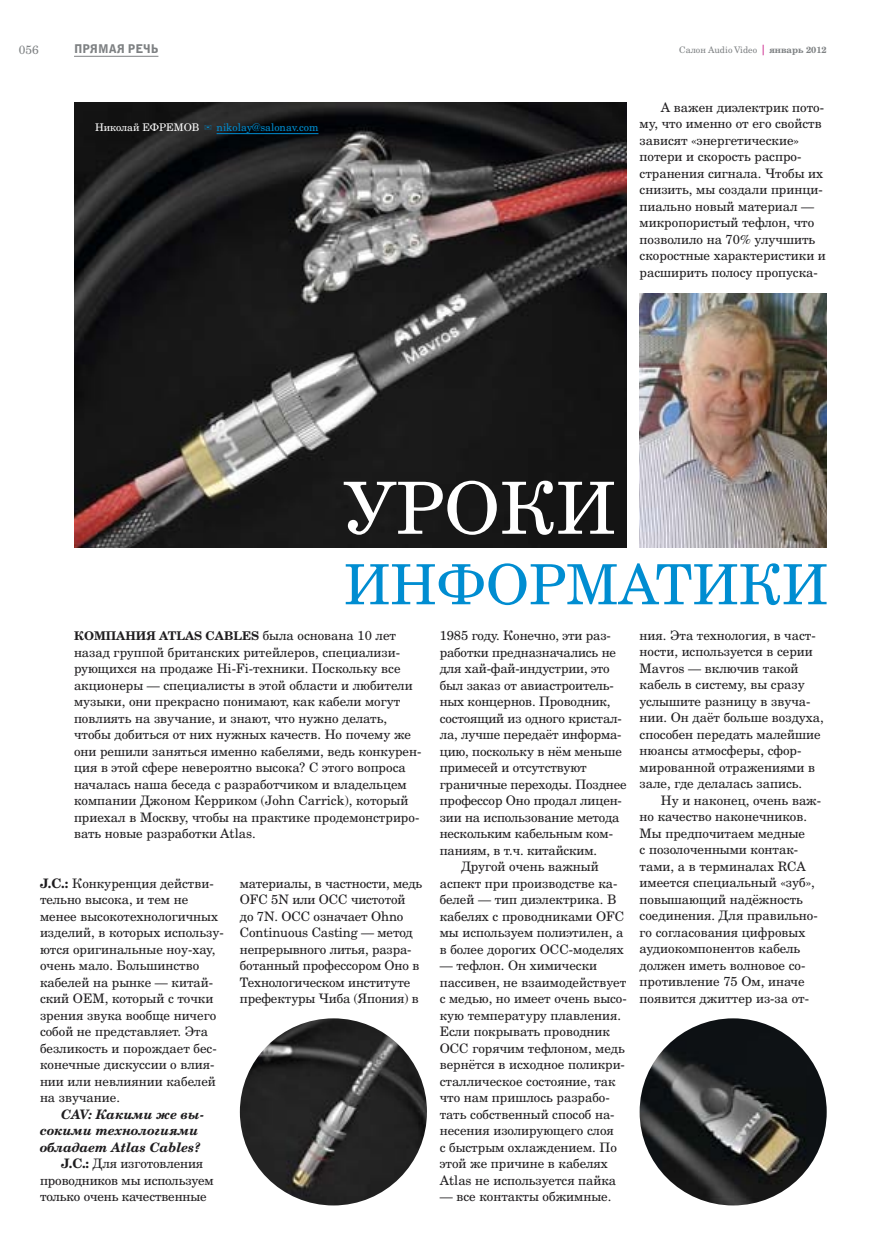
<style>
.page{position:relative;width:888px;height:1258px;background:#fff}
.page>*{position:absolute;margin:0;border:0;box-sizing:border-box;transform-origin:0 0}
.t1{font:72px "New Century Schlbk Cyr";color:#fff}
.t2{font:55.5px "New Century Schlbk Cyr";color:#008dd1}
.t3{font:13.05px/16.5px "New Century Schlbk Cyr";color:#1f1d1f}
.t4{font:italic 700 13.05px "New Century Schlbk Cyr";color:#1f1d1f}
.t5{font:700 12px "New Century Schlbk Cyr";color:#1f1d1f}
.t6{font:12px "Bell Gothic C Blk BT";color:#7e8183}
.t7{font:12px "New Century Schlbk Cyr";color:#7e8183}
.t8{font:10.5px "New Century Schlbk Cyr";color:#008dd1}
.t9{font:9px "New Century Schlbk Cyr";color:#7e8183}
.s1{font-size:10.5px;color:#c20079}
.s2{font-weight:700}
.s3{color:#fff}
.s4{font-weight:400;font-size:13.05px}
</style>
<div class="page">
<img style="left:74px;top:102px;width:553px;height:446px">
<hr style="left:217px;top:133px;width:101px;height:1px;background:#008dd1">
<img style="left:640px;top:294px;width:187px;height:254px">
<img style="left:640px;top:1018px;width:187px;height:187px;border-radius:94px">
<img style="left:240px;top:1018px;width:187px;height:187px;border-radius:94px">
<hr style="left:74px;top:56px;width:84px;height:1px;background:#7e8183">
<p class="t7" style="left:19px;top:42px;width:22px">056</p>
<p class="t6" style="left:74px;top:41px;width:86px">ПРЯМАЯ РЕЧЬ</p>
<p class="t9" style="left:679px;top:44px;width:149px">Салон Audio Video <span class="s1">|</span> <span class="s2">ЯНВАРЬ 2012</span></p>
<p class="t8" style="left:95px;top:120px;width:225px"><span class="s3">Николай ЕФРЕМОВ</span> ✉ nikolay@salonav.com</p>
<p class="t3" style="left:640px;top:99px;width:188px;text-indent:21px">А важен диэлектрик пото&shy;му, что именно от его свойств зависят «энергетические» потери и скорость распро&shy;странения сигнала. Чтобы их снизить, мы создали принци&shy;пиально новый материал — микропористый тефлон, что позволило на 70% улучшить скоростные характеристики и расширить полосу пропуска-</p>
<p class="t1" style="left:344px;top:463px;width:274px">УРОКИ</p>
<p class="t2" style="left:344px;top:549px;width:486px">ИНФОРМАТИКИ</p>
<p class="t5" style="left:74px;top:628px;width:324px">КОМПАНИЯ ATLAS CABLES <span class="s4">была основана 10 лет</span></p>
<p class="t3" style="left:74px;top:643px;width:349px">назад группой британских ритейлеров, специализи&shy;рующихся на продаже Hi-Fi-техники. Поскольку все акционеры — специалисты в этой области и любители музыки, они прекрасно понимают, как кабели могут повлиять на звучание, и знают, что нужно делать, чтобы добиться от них нужных качеств. Но почему же они решили заняться именно кабелями, ведь конкурен&shy;ция в этой сфере невероятно высока? С этого вопроса началась наша беседа с разработчиком и владельцем компании Джоном Керриком (John Carrick), который приехал в Москву, чтобы на практике продемонстриро&shy;вать новые разработки Atlas.</p>
<p class="t3" style="left:40px;top:874px;width:175px"><span class="s2">J.C.:</span> Конкуренция действи-</p>
<p class="t3" style="left:40px;top:891px;width:150px">тельно высока, и тем не</p>
<p class="t3" style="left:40px;top:907px;width:180px">менее высокотехнологичных</p>
<p class="t3" style="left:40px;top:924px;width:185px">изделий, в которых использу-</p>
<p class="t3" style="left:40px;top:940px;width:177px">ются оригинальные ноу-хау,</p>
<p class="t3" style="left:40px;top:957px;width:161px">очень мало. Большинство</p>
<p class="t3" style="left:40px;top:973px;width:175px">кабелей на рынке — китай-</p>
<p class="t3" style="left:40px;top:990px;width:175px">ский OEM, который с точки</p>
<p class="t3" style="left:40px;top:1006px;width:178px">зрения звука вообще ничего</p>
<p class="t3" style="left:40px;top:1023px;width:170px">собой не представляет. Эта</p>
<p class="t3" style="left:40px;top:1039px;width:178px">безликость и порождает бес-</p>
<p class="t3" style="left:40px;top:1056px;width:176px">конечные дискуссии о влия-</p>
<p class="t3" style="left:40px;top:1072px;width:177px">нии или невлиянии кабелей</p>
<p class="t3" style="left:40px;top:1089px;width:81px">на звучание.</p>
<p class="t4" style="left:61px;top:1106px;width:144px">CAV: Какими же вы-</p>
<p class="t4" style="left:40px;top:1122px;width:160px">сокими технологиями</p>
<p class="t4" style="left:40px;top:1139px;width:162px">обладает Atlas Cables?</p>
<p class="t3" style="left:61px;top:1155px;width:143px"><span class="s2">J.C.:</span> Для изготовления</p>
<p class="t3" style="left:40px;top:1171px;width:175px">проводников мы используем</p>
<p class="t3" style="left:40px;top:1188px;width:168px">только очень качественные</p>
<p class="t3" style="left:240px;top:874px;width:184px">материалы, в частности, медь<br>OFC 5N или OCC чистотой<br>до 7N. OCC означает Ohno<br>Continuous Casting — метод непрерывного литья, разра&shy;ботанный профессором Оно в<br>Технологическом институте префектуры Чиба (Япония) в</p>
<p class="t3" style="left:440px;top:627px;width:173px">1985 году. Конечно, эти раз-</p>
<p class="t3" style="left:440px;top:643px;width:178px">работки предназначались не</p>
<p class="t3" style="left:440px;top:660px;width:171px">для хай-фай-индустрии, это</p>
<p class="t3" style="left:440px;top:676px;width:176px">был заказ от авиастроитель-</p>
<p class="t3" style="left:440px;top:693px;width:172px">ных концернов. Проводник,</p>
<p class="t3" style="left:440px;top:709px;width:184px">состоящий из одного кристал-</p>
<p class="t3" style="left:440px;top:726px;width:183px">ла, лучше передаёт информа-</p>
<p class="t3" style="left:440px;top:742px;width:184px">цию, поскольку в нём меньше</p>
<p class="t3" style="left:440px;top:759px;width:149px">примесей и отсутствуют</p>
<p class="t3" style="left:440px;top:775px;width:188px">граничные переходы. Позднее</p>
<p class="t3" style="left:440px;top:792px;width:184px">профессор Оно продал лицен-</p>
<p class="t3" style="left:440px;top:808px;width:181px">зии на использование метода</p>
<p class="t3" style="left:440px;top:825px;width:175px">нескольким кабельным ком-</p>
<p class="t3" style="left:440px;top:841px;width:159px">паниям, в т.ч. китайским.</p>
<p class="t3" style="left:461px;top:858px;width:139px">Другой очень важный</p>
<p class="t3" style="left:440px;top:874px;width:179px">аспект при производстве ка-</p>
<p class="t3" style="left:440px;top:891px;width:178px">белей — тип диэлектрика. В</p>
<p class="t3" style="left:440px;top:907px;width:186px">кабелях с проводниками OFC</p>
<p class="t3" style="left:440px;top:924px;width:185px">мы используем полиэтилен, а</p>
<p class="t3" style="left:440px;top:940px;width:186px">в более дорогих OCC-моделях</p>
<p class="t3" style="left:440px;top:957px;width:189px">— тефлон. Он химически пассивен, не взаимодействует с медью, но имеет очень высо&shy;кую температуру плавления.<br>Если покрывать проводник<br>OCC горячим тефлоном, медь вернётся в исходное поликри&shy;сталлическое состояние, так что нам пришлось разрабо&shy;тать собственный способ на&shy;несения изолирующего слоя<br>с быстрым охлаждением. По этой же причине в кабелях<br>Atlas не используется пайка</p>
<p class="t3" style="left:440px;top:1188px;width:173px">— все контакты обжимные.</p>
<p class="t3" style="left:640px;top:627px;width:178px">ния. Эта технология, в част-</p>
<p class="t3" style="left:640px;top:643px;width:175px">ности, используется в серии</p>
<p class="t3" style="left:640px;top:660px;width:160px">Mavros — включив такой</p>
<p class="t3" style="left:640px;top:676px;width:167px">кабель в систему, вы сразу</p>
<p class="t3" style="left:640px;top:693px;width:172px">услышите разницу в звуча-</p>
<p class="t3" style="left:640px;top:709px;width:186px">нии. Он даёт больше воздуха,</p>
<p class="t3" style="left:640px;top:726px;width:182px">способен передать малейшие</p>
<p class="t3" style="left:640px;top:742px;width:163px">нюансы атмосферы, сфор-</p>
<p class="t3" style="left:640px;top:759px;width:177px">мированной отражениями в</p>
<p class="t3" style="left:640px;top:775px;width:164px">зале, где делалась запись.</p>
<p class="t3" style="left:661px;top:792px;width:162px">Ну и наконец, очень важ-</p>
<p class="t3" style="left:640px;top:808px;width:169px">но качество наконечников.</p>
<p class="t3" style="left:640px;top:825px;width:167px">Мы предпочитаем медные</p>
<p class="t3" style="left:640px;top:841px;width:160px">с позолоченными контак-</p>
<p class="t3" style="left:640px;top:858px;width:168px">тами, а в терминалах RCA</p>
<p class="t3" style="left:640px;top:874px;width:177px">имеется специальный «зуб»,</p>
<p class="t3" style="left:640px;top:891px;width:165px">повышающий надёжность</p>
<p class="t3" style="left:640px;top:907px;width:180px">соединения. Для правильно-</p>
<p class="t3" style="left:640px;top:924px;width:167px">го согласования цифровых</p>
<p class="t3" style="left:640px;top:940px;width:162px">аудиокомпонентов кабель</p>
<p class="t3" style="left:640px;top:957px;width:167px">должен иметь волновое со-</p>
<p class="t3" style="left:640px;top:973px;width:166px">противление 75 Ом, иначе</p>
<p class="t3" style="left:640px;top:990px;width:171px">появится джиттер из-за от-</p>
</div>
